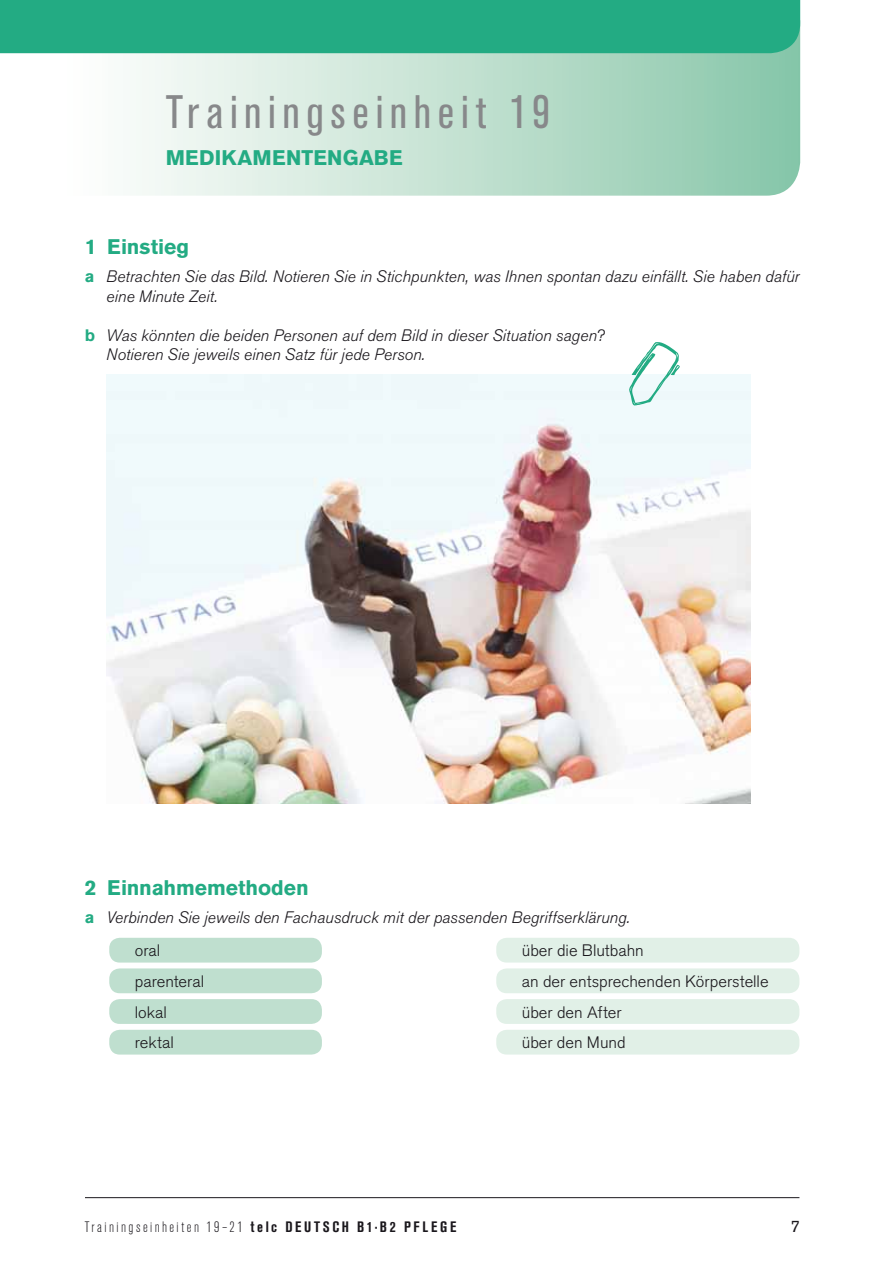
<style>
.page{position:relative;width:893px;height:1263px;background:#fff}
.page>*{position:absolute;margin:0;border:0;box-sizing:border-box;transform-origin:0 0}
.t1{font:condensed 46.5px "Akzidenz Grotesk Pro";letter-spacing:.14em;color:#87888a}
.t2{font:700 21px "Akzidenz Grotesk Pro";color:#23ab83}
.t3{font:italic 300 16.5px/19.5px "Akzidenz Grotesk Pro";color:#1a171c}
.t4{font:300 16.5px/30.6px "Akzidenz Grotesk Pro";color:#1a171c}
.t5{font:16.5px "Akzidenz Grotesk Pro";color:#1a171c}
.t6{font:300 condensed 15px "Akzidenz Grotesk Pro";letter-spacing:.16em;color:#1a171c}
.s1{font-weight:700;font-style:normal;color:#23ab83}
.s2{font-style:normal}
.s3{font-weight:700}
</style>
<div class="page">
<hr style="left:85px;top:1197px;width:714px;height:1px;background:#1a171c">
<svg style="left:1px;top:53px;width:799px;height:143px"></svg>
<div style="left:0;top:0;width:800px;height:53px;background:#23ab83"></div>
<img style="left:106px;top:375px;width:644px;height:429px">
<div style="left:109px;top:938px;width:213px;height:25px;background:#bfdfcf;border-radius:10px"></div>
<div style="left:109px;top:968px;width:213px;height:25px;background:#bfdfcf;border-radius:10px"></div>
<div style="left:109px;top:999px;width:213px;height:25px;background:#bfdfcf;border-radius:10px"></div>
<div style="left:109px;top:1030px;width:213px;height:25px;background:#bfdfcf;border-radius:10px"></div>
<div style="left:496px;top:938px;width:303px;height:25px;background:#e1f0e7;border-radius:10px"></div>
<div style="left:496px;top:968px;width:303px;height:25px;background:#e1f0e7;border-radius:10px"></div>
<div style="left:496px;top:999px;width:303px;height:25px;background:#e1f0e7;border-radius:10px"></div>
<div style="left:496px;top:1030px;width:303px;height:25px;background:#e1f0e7;border-radius:10px"></div>
<svg style="left:629px;top:342px;width:53px;height:64px"></svg>
<h1 class="t1" style="left:166px;top:85px;width:386px">Trainingseinheit 19</h1>
<p class="t2" style="left:166px;top:150px;width:238px">MEDIKAMENTENGABE</p>
<p class="t2" style="left:85px;top:238px;width:106px">1 Einstieg</p>
<p class="t3" style="left:106px;top:268px;width:694px;text-indent:-21px"><span class="s1">a</span> Betrachten Sie das Bild. Notieren Sie in Stichpunkten, was Ihnen spontan dazu einfällt. Sie haben dafür eine Minute Zeit.</p>
<p class="t3" style="left:106px;top:327px;width:499px;text-indent:-21px"><span class="s1">b</span> Was könnten die beiden Personen auf dem Bild in dieser Situation sagen?<br>Notieren Sie jeweils einen Satz für jede Person.</p>
<p class="t2" style="left:85px;top:880px;width:225px">2 Einnahmemethoden</p>
<p class="t3" style="left:135px;top:903px;width:497px;line-height:33.3px;text-indent:-50px"><span class="s1">a</span> Verbinden Sie jeweils den Fachausdruck mit der passenden Begriffserklärung. <span class="s2">oral</span></p>
<p class="t4" style="left:135px;top:968px;width:71px">parenteral lokal rektal</p>
<p class="t4" style="left:522px;top:937px;width:248px">über die Blutbahn<br>an der entsprechenden Körperstelle über den After<br>über den Mund</p>
<p class="t6" style="left:85px;top:1218px;width:373px">Trainingseinheiten 19–21 <span class="s3">telc DEUTSCH B1·B2 PFLEGE</span></p>
<p class="t5" style="left:790px;top:1217px;width:11px">7</p>
</div>
